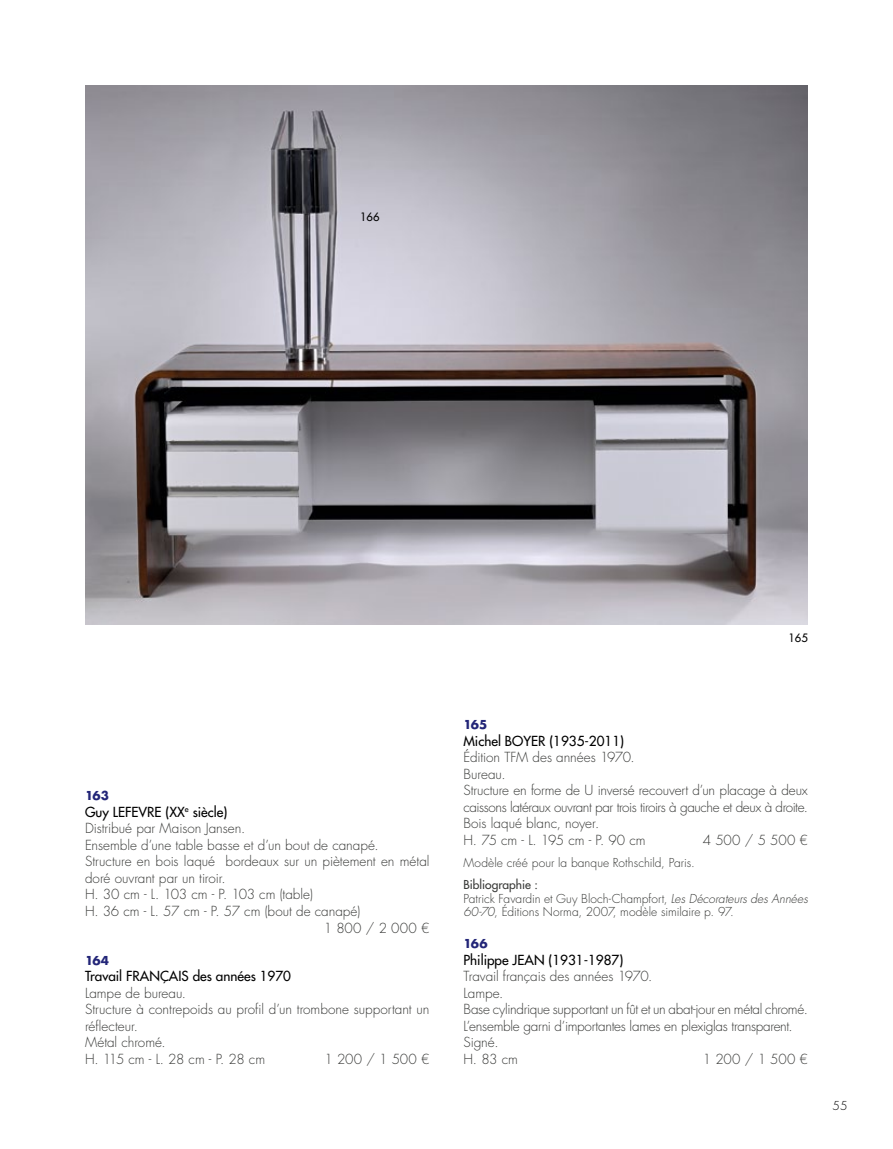
<style>
.page{position:relative;width:893px;height:1149px;background:#fff}
.page>*{position:absolute;margin:0;border:0;box-sizing:border-box;transform-origin:0 0}
.t1{font:300 13.5px/16.5px "Futura Std";letter-spacing:-.005em;color:#383937}
.t2{font:500 13.5px "Futura Std";color:#000}
.t3{font:300 12px/13.5px "Futura Std";color:#383937}
.t4{font:700 12px "Futura Std";letter-spacing:-.035em;color:#232678}
.t5{font:300 12px "Futura Std";color:#000}
.t6{font:500 11.25px "Futura Std";color:#000}
.s1{font-weight:500}
.s2{font-style:italic}
</style>
<div class="page">
<img style="left:85px;top:85px;width:723px;height:539px">
<p class="t6" style="left:360px;top:210px;width:21px">166</p>
<p class="t4" style="left:85px;top:787px;width:26px">163</p>
<p class="t2" style="left:85px;top:803px;width:144px">Guy LEFEVRE (XX<sup>e</sup> siècle)</p>
<p class="t1" style="left:85px;top:820px;width:162px">Distribué par Maison Jansen.</p>
<p class="t1" style="left:85px;top:836px;width:295px">Ensemble d’une table basse et d’un bout de canapé.</p>
<p class="t1" style="left:85px;top:853px;width:346px">Structure en bois laqué bordeaux sur un piètement en métal</p>
<p class="t1" style="left:85px;top:869px;width:142px">doré ouvrant par un tiroir.</p>
<p class="t1" style="left:85px;top:886px;width:230px">H. 30 cm - L. 103 cm - P. 103 cm (table)</p>
<p class="t1" style="left:85px;top:902px;width:277px">H. 36 cm - L. 57 cm - P. 57 cm (bout de canapé)</p>
<p class="t1" style="left:324px;top:919px;width:107px">1 800 / 2 000 €</p>
<p class="t4" style="left:85px;top:952px;width:26px">164</p>
<p class="t2" style="left:85px;top:967px;width:207px">Travail FRANÇAIS des années 1970</p>
<p class="t1" style="left:85px;top:984px;width:346px">Lampe de bureau.<br>Structure à contrepoids au profil d’un trombone supportant un réflecteur.<br>Métal chromé.<br>H. 115 cm - L. 28 cm - P. 28 cm</p>
<p class="t1" style="left:324px;top:1050px;width:107px">1 200 / 1 500 €</p>
<p class="t6" style="left:788px;top:630px;width:21px">165</p>
<p class="t4" style="left:463px;top:716px;width:25px">165</p>
<p class="t2" style="left:463px;top:732px;width:162px">Michel BOYER (1935-2011)</p>
<p class="t1" style="left:463px;top:749px;width:346px">Édition TFM des années 1970.<br>Bureau.<br>Structure en forme de U inversé recouvert d’un placage à deux caissons latéraux ouvrant par trois tiroirs à gauche et deux à droite.<br>Bois laqué blanc, noyer.<br>H. 75 cm - L. 195 cm - P. 90 cm</p>
<p class="t1" style="left:703px;top:831px;width:106px">4 500 / 5 500 €</p>
<p class="t3" style="left:463px;top:855px;width:233px">Modèle créé pour la banque Rothschild, Paris.</p>
<p class="t3" style="left:463px;top:877px;width:346px"><span class="s1">Bibliographie :<br></span>Patrick Favardin et Guy Bloch-Champfort, <span class="s2">Les Décorateurs des Années<br>60-70</span>, Éditions Norma, 2007, modèle similaire p. 97.</p>
<p class="t4" style="left:463px;top:935px;width:26px">166</p>
<p class="t2" style="left:463px;top:951px;width:161px">Philippe JEAN (1931-1987)</p>
<p class="t1" style="left:463px;top:968px;width:346px">Travail français des années 1970.<br>Lampe.<br>Base cylindrique supportant un fût et un abat-jour en métal chromé.<br>L’ensemble garni d’importantes lames en plexiglas transparent.<br>Signé.<br>H. 83 cm</p>
<p class="t1" style="left:703px;top:1050px;width:107px">1 200 / 1 500 €</p>
<p class="t5" style="left:833px;top:1097px;width:16px">55</p>
</div>
